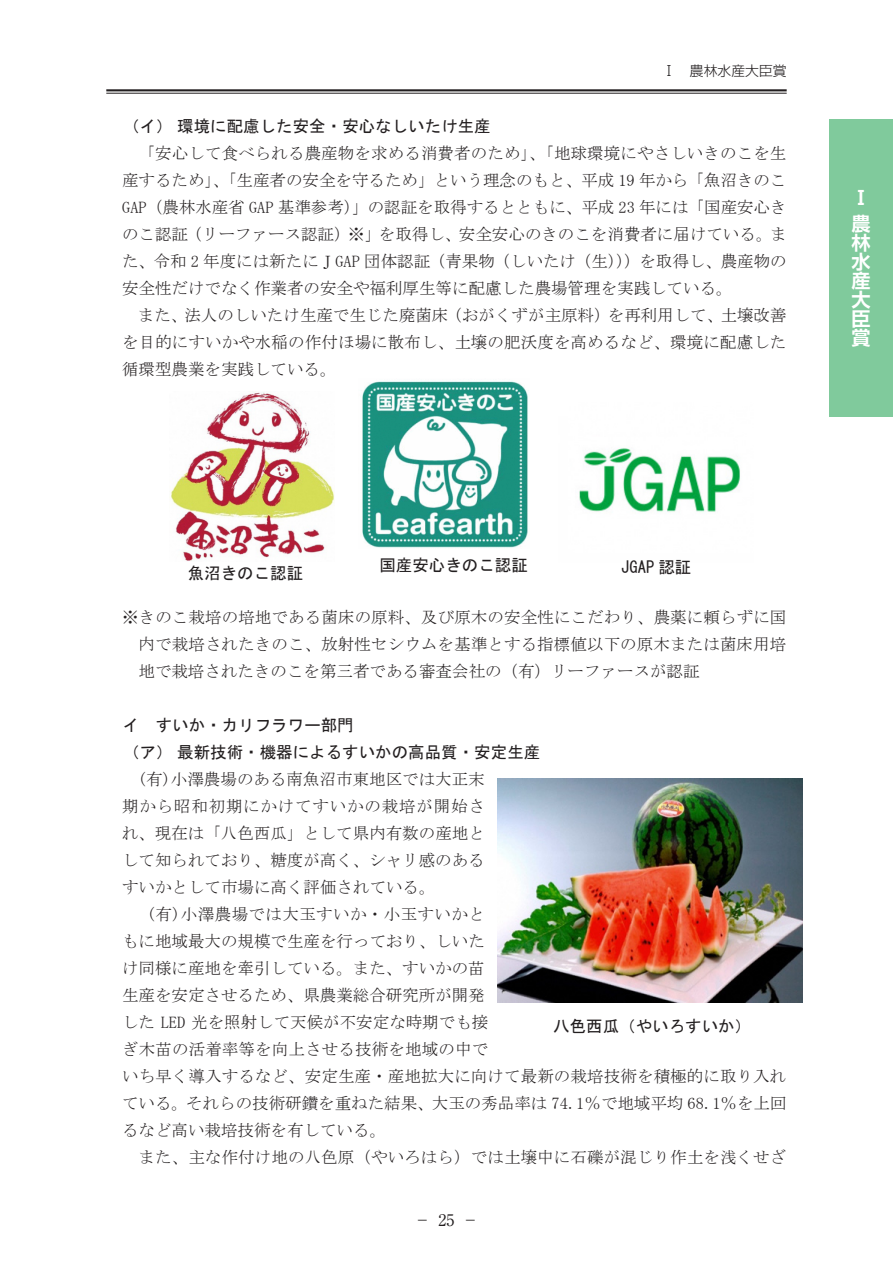
<style>
.page{position:relative;width:893px;height:1263px;background:#fff}
.page>*{position:absolute;margin:0;border:0;box-sizing:border-box;transform-origin:0 0}
.t1{font:700 19.2px/19.2px "Shin Go Pro De";color:#fff}
.t2{font:16.5px/27px "MS Mincho";letter-spacing:.005em;color:#231f20;text-align:justify}
.t3{font:16.5px "MS Gothic";color:#231f20}
.t4{font:16.5px "MS Mincho";letter-spacing:.05em;color:#231f20}
.t5{font:16.5px "MS Mincho";letter-spacing:.03em;color:#231f20}
.t6{font:15.9px "Ryumin Pro";color:#231f20}
.t7{font:300 13.8px "Shin Go Pro";color:#231f20}
</style>
<div class="page">
<hr style="left:106px;top:89px;width:681px;height:2px;background:#231f20">
<hr style="left:106px;top:93px;width:681px;height:1px;background:#231f20">
<div style="left:829px;top:119px;width:64px;height:298px;background:#80ca9c"></div>
<img style="left:171px;top:392px;width:164px;height:169px">
<img style="left:362px;top:381px;width:166px;height:167px">
<img style="left:579px;top:448px;width:161px;height:64px">
<img style="left:497px;top:778px;width:306px;height:224px">
<p class="t7" style="left:662px;top:59px;width:126px">Ⅰ　農林水産大臣賞</p>
<p class="t3" style="left:123px;top:118px;width:369px">（イ）環境に配慮した安全・安心なしいたけ生産</p>
<p class="t2" style="left:139px;top:140px;width:649px">「安心して食べられる農産物を求める消費者のため」、「地球環境にやさしいきのこを生</p>
<p class="t2" style="left:122px;top:167px;width:666px">産するため」、「生産者の安全を守るため」という理念のもと、平成 19 年から「魚沼きのこ</p>
<p class="t2" style="left:122px;top:194px;width:666px">GAP（農林水産省 GAP 基準参考）」の認証を取得するとともに、平成 23 年には「国産安心き</p>
<p class="t2" style="left:122px;top:221px;width:666px">のこ認証（リーファース認証）※」を取得し、安全安心のきのこを消費者に届けている。ま</p>
<p class="t2" style="left:122px;top:248px;width:666px">た、令和 2 年度には新たにＪGAP 団体認証（青果物（しいたけ（生）））を取得し、農産物の</p>
<p class="t2" style="left:122px;top:275px;width:612px">安全性だけでなく作業者の安全や福利厚生等に配慮した農場管理を実践している。</p>
<p class="t2" style="left:138px;top:302px;width:650px">また、法人のしいたけ生産で生じた廃菌床（おがくずが主原料）を再利用して、土壌改善</p>
<p class="t2" style="left:122px;top:328px;width:666px">を目的にすいかや水稲の作付ほ場に散布し、土壌の肥沃度を高めるなど、環境に配慮した</p>
<p class="t2" style="left:122px;top:355px;width:216px">循環型農業を実践している。</p>
<p class="t1" style="left:851px;top:183px;width:20px;line-height:25.2px">Ⅰ農</p>
<p class="t1" style="left:851px;top:230px;width:20px;text-align:justify">林水産大臣賞</p>
<p class="t3" style="left:188px;top:565px;width:117px">魚沼きのこ認証</p>
<p class="t3" style="left:379px;top:557px;width:150px">国産安心きのこ認証</p>
<p class="t3" style="left:621px;top:558px;width:72px">JGAP 認証</p>
<p class="t2" style="left:139px;top:603px;width:649px;text-indent:-16px">※きのこ栽培の培地である菌床の原料、及び原木の安全性にこだわり、農薬に頼らずに国内で栽培されたきのこ、放射性セシウムを基準とする指標値以下の原木または菌床用培地で栽培されたきのこを第三者である審査会社の（有）リーファースが認証</p>
<p class="t3" style="left:123px;top:717px;width:232px">イ すいか・カリフラワー部門</p>
<p class="t3" style="left:123px;top:744px;width:418px">（ア）最新技術・機器によるすいかの高品質・安定生産</p>
<p class="t2" style="left:138px;top:765px;width:348px">(有)小澤農場のある南魚沼市東地区では大正末</p>
<p class="t4" style="left:122px;top:798px;width:364px">期から昭和初期にかけてすいかの栽培が開始さ</p>
<p class="t2" style="left:122px;top:819px;width:364px">れ、現在は「八色西瓜」として県内有数の産地と</p>
<p class="t2" style="left:122px;top:846px;width:364px">して知られており、糖度が高く、シャリ感のある</p>
<p class="t2" style="left:122px;top:873px;width:315px">すいかとして市場に高く評価されている。</p>
<p class="t5" style="left:147px;top:906px;width:340px">(有)小澤農場では大玉すいか・小玉すいかと</p>
<p class="t2" style="left:122px;top:927px;width:364px">もに地域最大の規模で生産を行っており、しいた</p>
<p class="t2" style="left:122px;top:954px;width:364px">け同様に産地を牽引している。また、すいかの苗</p>
<p class="t2" style="left:122px;top:981px;width:364px">生産を安定させるため、県農業総合研究所が開発</p>
<p class="t2" style="left:122px;top:1008px;width:368px">した LED 光を照射して天候が不安定な時期でも接</p>
<p class="t2" style="left:122px;top:1035px;width:367px">ぎ木苗の活着率等を向上させる技術を地域の中で</p>
<p class="t2" style="left:122px;top:1062px;width:666px">いち早く導入するなど、安定生産・産地拡大に向けて最新の栽培技術を積極的に取り入れ</p>
<p class="t2" style="left:122px;top:1089px;width:666px">ている。それらの技術研鑽を重ねた結果、大玉の秀品率は 74.1％で地域平均 68.1％を上回</p>
<p class="t2" style="left:122px;top:1116px;width:265px">るなど高い栽培技術を有している。</p>
<p class="t2" style="left:139px;top:1143px;width:649px">また、主な作付け地の八色原（やいろはら）では土壌中に石礫が混じり作土を浅くせざ</p>
<p class="t3" style="left:553px;top:1017px;width:199px">八色西瓜（やいろすいか）</p>
<p class="t6" style="left:415px;top:1207px;width:65px">－25－</p>
</div>
